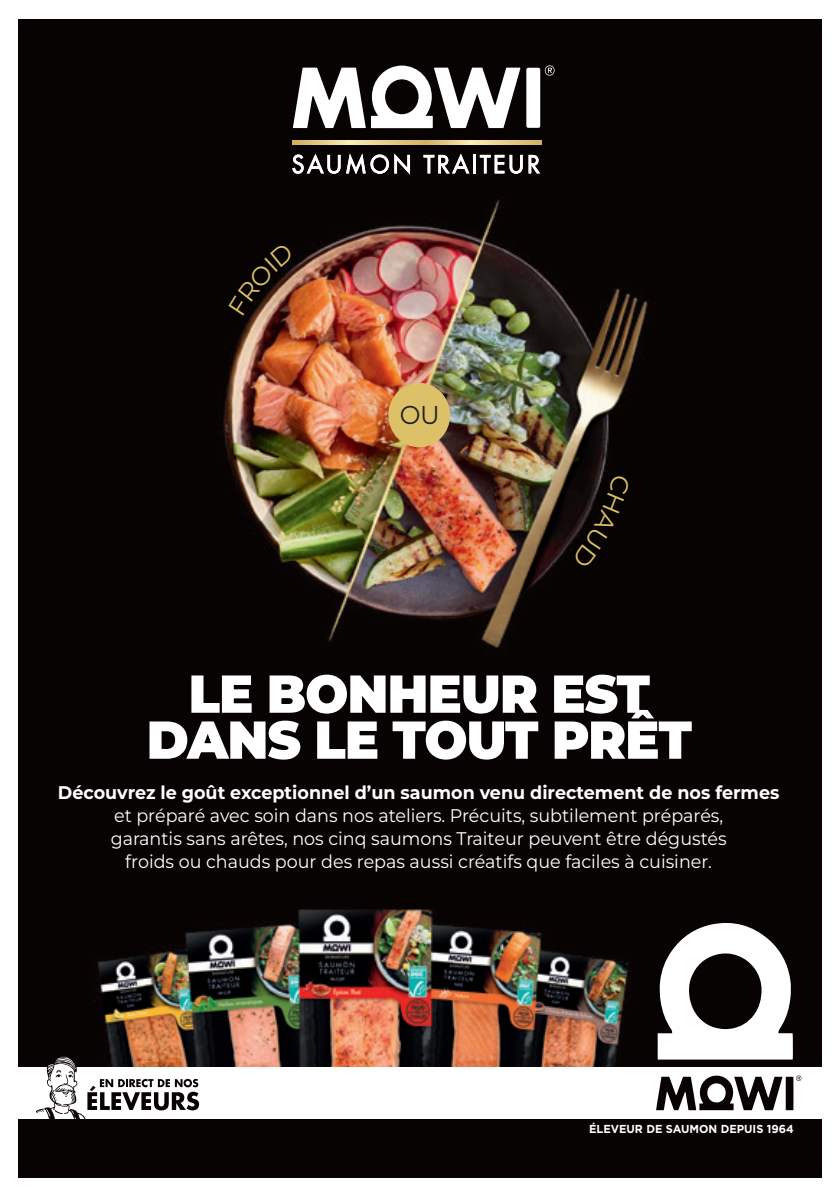
<style>
.page{position:relative;width:840px;height:1191px;background:#fff}
.page>*{position:absolute;margin:0;border:0;box-sizing:border-box;transform-origin:0 0}
.t1{font:900 53.2px/46px "Montserrat";letter-spacing:-.02em;color:#fff;text-align:center;scale:.96 1}
.t2{font:25.8px "Montserrat";color:#231f20;scale:.96 1}
.t3{font:18.2px/22.8px "Montserrat";color:#fff;text-align:center;scale:.96 1}
.t4{font:700 18.2px "Montserrat";color:#fff;scale:.96 1}
.t5{font:700 11.6px "Gotham";color:#fff;scale:.96 1}
</style>
<div class="page">
<img style="left:18px;top:20px;width:803px;height:1157px">
<svg style="left:544px;top:65px;width:10px;height:11px"></svg>
<div style="left:526px;top:68px;width:14px;height:60px;background:#fff;border-radius:2px"></div>
<svg style="left:293px;top:68px;width:72px;height:60px"></svg>
<svg style="left:371px;top:66px;width:149px;height:62px"></svg>
<svg style="left:303px;top:154px;width:37px;height:20px"></svg>
<svg style="left:346px;top:153px;width:64px;height:22px"></svg>
<img style="left:292px;top:140px;width:249px;height:4px">
<img style="left:292px;top:154px;width:11px;height:20px">
<img style="left:306px;top:154px;width:18px;height:19px">
<img style="left:327px;top:155px;width:13px;height:19px">
<img style="left:346px;top:153px;width:19px;height:21px">
<img style="left:370px;top:154px;width:19px;height:20px">
<img style="left:394px;top:154px;width:16px;height:21px">
<svg style="left:423px;top:154px;width:99px;height:20px"></svg>
<img style="left:479px;top:155px;width:11px;height:18px">
<img style="left:494px;top:155px;width:10px;height:18px">
<img style="left:509px;top:155px;width:13px;height:19px">
<img style="left:528px;top:155px;width:12px;height:18px">
<div style="left:388px;top:383px;width:62px;height:64px;background:#dcc169;border-radius:50%"></div>
<div style="left:18px;top:1067px;width:803px;height:52px;background:#fff"></div>
<svg style="left:656px;top:1075px;width:144px;height:35px"></svg>
<svg style="left:657px;top:920px;width:135px;height:139px"></svg>
<svg style="left:36px;top:1055px;width:163px;height:64px"></svg>
<svg style="left:229px;top:242px;width:65px;height:73px"></svg>
<svg style="left:572px;top:474px;width:58px;height:95px"></svg>
<h2 class="t2" style="left:399px;top:398px;width:43px">OU</h2>
<h1 class="t1" style="left:146px;top:669px;width:569px">LE BONHEUR EST<br>DANS LE TOUT PRÊT</h1>
<p class="t4" style="left:58px;top:780px;width:752px">Découvrez le goût exceptionnel d’un saumon venu directement de nos fermes</p>
<p class="t3" style="left:111px;top:804px;width:642px">et préparé avec soin dans nos ateliers. Précuits, subtilement préparés, garantis sans arêtes, nos cinq saumons Traiteur peuvent être dégustés froids ou chauds pour des repas aussi créatifs que faciles à cuisiner.</p>
<p class="t5" style="left:588px;top:1121px;width:214px">ÉLEVEUR DE SAUMON DEPUIS 1964</p>
</div>
